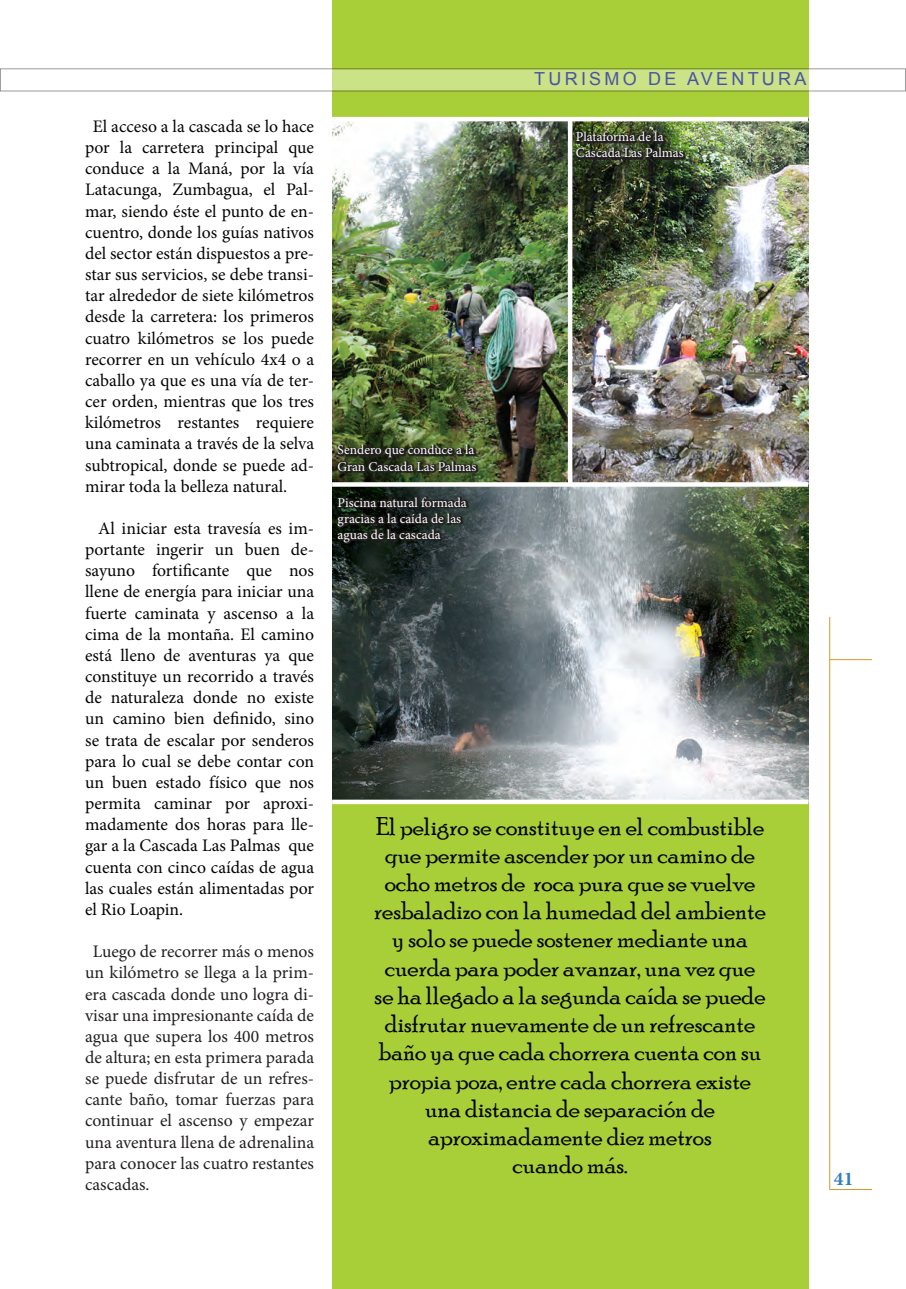
<style>
.page{position:relative;width:906px;height:1289px;background:#fff}
.page>*{position:absolute;margin:0;border:0;box-sizing:border-box;transform-origin:0 0}
.t1{font:25.5px/28.2px "Poor Richard";color:#040503;text-align:center}
.t2{font:700 19.5px "Minion Pro";color:#337dc1}
.t3{font:18px "Arial";letter-spacing:.18em;color:#4955a4}
.t4{font:17.7px/21.1px "Minion Pro";color:#040503;text-align:justify}
.t5{font:17.7px/21.1px "Minion Pro";color:#231f20;text-align:justify}
.t6{font:13.5px/16.2px "Minion Pro";color:#fff}
</style>
<div class="page">
<div style="left:332px;top:0;width:476px;height:1288px;background:#a9cf38"></div>
<img style="left:572px;top:121px;width:236px;height:361px">
<img style="left:332px;top:486px;width:476px;height:313px">
<img style="left:332px;top:121px;width:236px;height:361px">
<hr style="left:568px;top:118px;width:4px;height:368px;background:#fff">
<hr style="left:332px;top:117px;width:476px;height:4px;background:#fff">
<svg style="left:332px;top:482px;width:476px;height:4px;background:#f6f6f5"></svg>
<div style="left:332px;top:799px;width:476px;height:5px;background:#fff"></div>
<hr style="left:829px;top:617px;width:1px;height:572px;background:#d99726">
<hr style="left:829px;top:659px;width:43px;height:1px;background:#d99726">
<hr style="left:829px;top:1189px;width:43px;height:1px;background:#d99726">
<svg style="left:1px;top:68px;width:904px;height:23px;fill:#cbe286"></svg>
<svg style="left:0;top:68px;width:1px;height:23px"></svg>
<svg style="left:337px;top:444px;width:141px;height:29px;background:#2f3621"></svg>
<img style="left:575px;top:131px;width:110px;height:29px">
<svg style="left:337px;top:496px;width:132px;height:48px;background:#1e2320"></svg>
<p class="t4" style="left:85px;top:116px;width:230px;text-indent:8px">El acceso a la cascada se lo hace por la carretera principal que conduce a la Maná, por la vía Latacunga, Zumbagua, el Pal&shy;mar, siendo éste el punto de en&shy;cuentro, donde los guías nativos del sector están dispuestos a pre&shy;star sus servicios, se debe transi&shy;tar alrededor de siete kilómetros desde la carretera: los primeros cuatro kilómetros se los puede recorrer en un vehículo 4x4 o a caballo ya que es una vía de ter&shy;cer orden, mientras que los tres kilómetros restantes requiere una caminata a través de la selva subtropical, donde se puede ad&shy;mirar toda la belleza natural.</p>
<p class="t4" style="left:85px;top:518px;width:230px;text-indent:13px">Al iniciar esta travesía es im&shy;portante ingerir un buen de&shy;sayuno fortificante que nos llene de energía para iniciar una fuerte caminata y ascenso a la cima de la montaña. El camino está lleno de aventuras ya que constituye un recorrido a través de naturaleza donde no existe un camino bien definido, sino se trata de escalar por senderos para lo cual se debe contar con un buen estado físico que nos permita caminar por aproxi&shy;madamente dos horas para lle&shy;gar a la Cascada Las Palmas que cuenta con cinco caídas de agua las cuales están alimentadas por el Rio Loapin.</p>
<p class="t5" style="left:85px;top:941px;width:230px;text-indent:8px">Luego de recorrer más o menos un kilómetro se llega a la prim&shy;era cascada donde uno logra di&shy;visar una impresionante caída de agua que supera los 400 metros de altura; en esta primera parada se puede disfrutar de un refres&shy;cante baño, tomar fuerzas para continuar el ascenso y empezar una aventura llena de adrenalina para conocer las cuatro restantes cascadas.</p>
<p class="t3" style="left:534px;top:67px;width:274px">TURISMO DE AVENTURA</p>
<p class="t6" style="left:576px;top:129px;width:89px">Plataforma de la</p>
<p class="t6" style="left:576px;top:145px;width:109px">Cascada Las Palmas</p>
<p class="t6" style="left:338px;top:442px;width:138px">Sendero que conduce a la</p>
<p class="t6" style="left:338px;top:458px;width:140px">Gran Cascada Las Palmas</p>
<p class="t6" style="left:338px;top:494px;width:131px">Piscina natural formada gracias a la caída de las aguas de la cascada</p>
<p class="t1" style="left:374px;top:811px;width:393px">El peligro se constituye en el combustible que permite ascender por un camino de ocho metros de roca pura que se vuelve resbaladizo con la humedad del ambiente y solo se puede sostener mediante una</p>
<p class="t1" style="left:375px;top:952px;width:392px">cuerda para poder avanzar, una vez que se ha llegado a la segunda caída se puede disfrutar nuevamente de un refrescante baño ya que cada chorrera cuenta con su propia poza, entre cada chorrera existe una distancia de separación de</p>
<p class="t1" style="left:428px;top:1121px;width:285px">aproximadamente diez metros</p>
<p class="t1" style="left:512px;top:1150px;width:116px">cuando más.</p>
<p class="t2" style="left:834px;top:1165px;width:21px">41</p>
</div>
